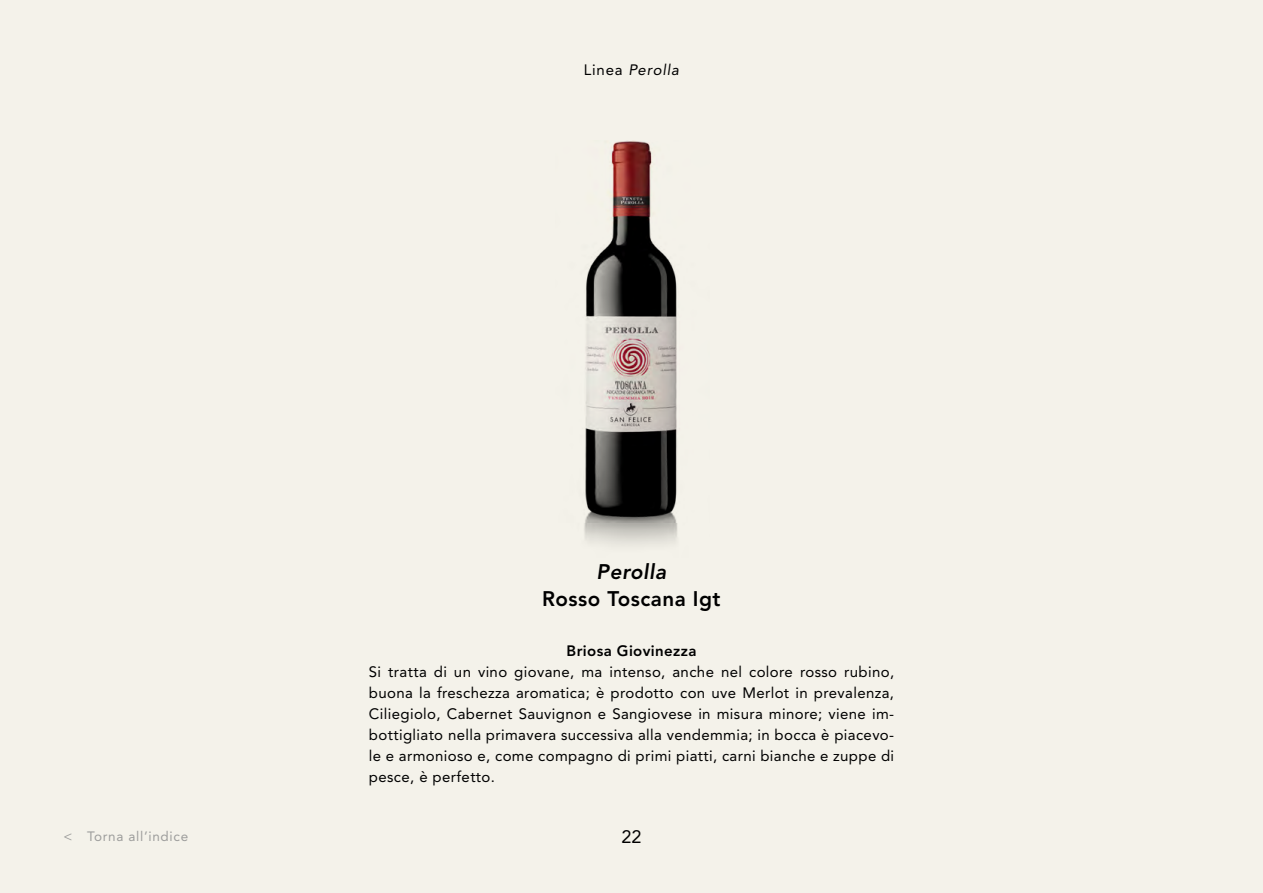
<style>
.page{position:relative;width:1263px;height:893px;background:#f4f2ea}
.page>*{position:absolute;margin:0;border:0;box-sizing:border-box;transform-origin:0 0}
.t1{font:800 21px "Avenir LT Pro";letter-spacing:.025em;color:#000}
.t2{font:italic 800 21px "Avenir LT Pro";letter-spacing:.025em;color:#000}
.t3{font:18px "Avenir LT Pro";color:#000}
.t4{font:15px/21px "Avenir LT Pro";letter-spacing:.025em;color:#000;text-align:justify}
.t5{font:800 15px "Avenir LT Pro";letter-spacing:.025em;color:#000}
.t6{font:italic 15px "Avenir LT Pro";letter-spacing:.05em;color:#000}
.t7{font:13.5px "Avenir LT Pro";letter-spacing:.05em;color:#9d9d9c}
.s1{font-style:normal}
</style>
<div class="page">
<img style="left:584px;top:140px;width:93px;height:405px">
<p class="t6" style="left:584px;top:61px;width:97px"><span class="s1">Linea</span> Perolla</p>
<p class="t7" style="left:63px;top:828px;width:126px">&lt; Torna all’indice</p>
<h1 class="t2" style="left:597px;top:559px;width:71px">Perolla</h1>
<h1 class="t1" style="left:542px;top:586px;width:180px">Rosso Toscana Igt</h1>
<p class="t5" style="left:567px;top:642px;width:131px">Briosa Giovinezza</p>
<p class="t4" style="left:369px;top:661px;width:527px">Si tratta di un vino giovane, ma intenso, anche nel colore rosso rubino, buona la freschezza aromatica; è prodotto con uve Merlot in prevalenza, Ciliegiolo, Cabernet Sauvignon e Sangiovese in misura minore; viene im&shy;bottigliato nella primavera successiva alla vendemmia; in bocca è piacevo&shy;le e armonioso e, come compagno di primi piatti, carni bianche e zuppe di pesce, è perfetto.</p>
<p class="t3" style="left:621px;top:825px;width:22px">22</p>
</div>
